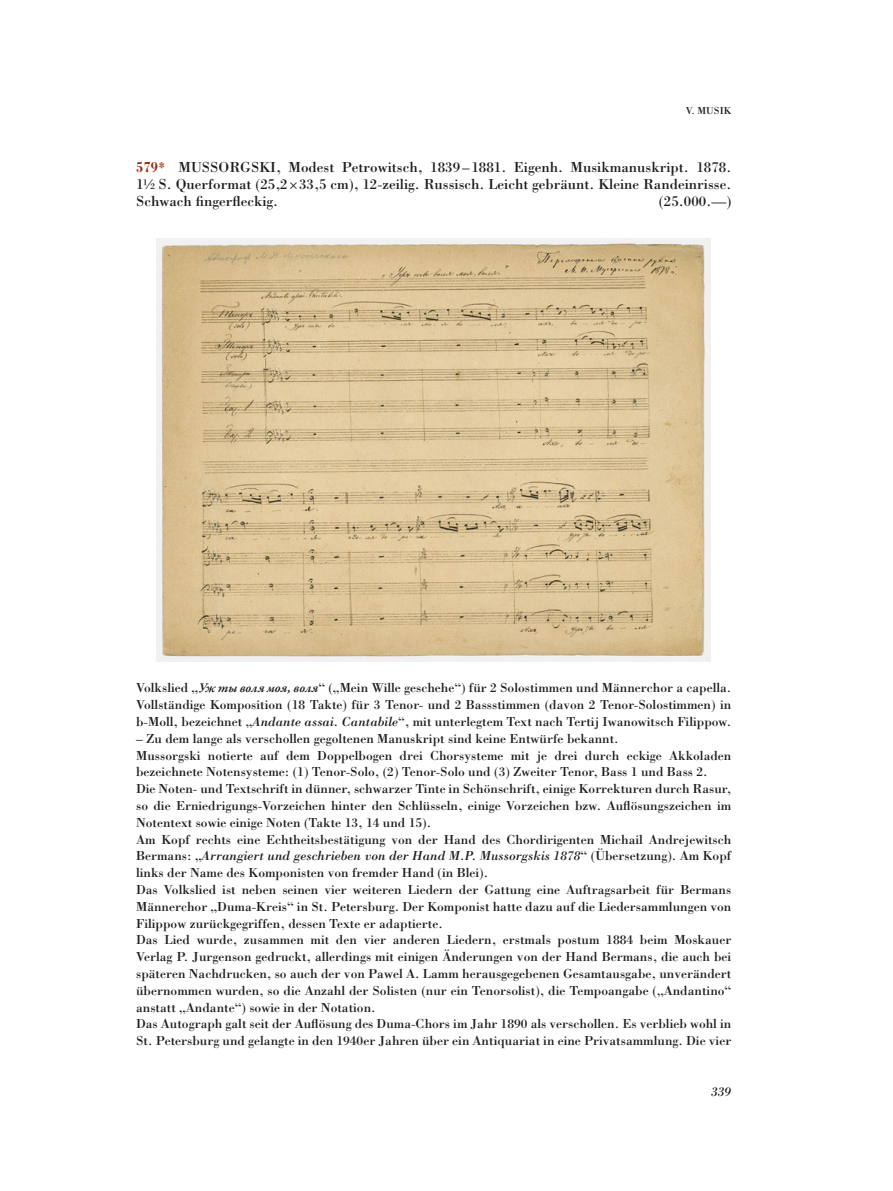
<style>
.page{position:relative;width:893px;height:1191px;background:#fff}
.page>*{position:absolute;margin:0;border:0;box-sizing:border-box;transform-origin:0 0}
.t1{font:15px/16.8px "Bodoni Std";color:#1d1d1b;text-align:justify}
.t2{font:13.5px/16.8px "Bodoni Std";color:#1d1d1b;text-align:justify}
.t3{font:italic 13.5px "Bodoni Std";color:#1d1d1b}
.t4{font:10.5px "Bodoni Std";color:#1d1d1b}
.s1{font-weight:700;color:#9e2705}
.s2{font-family:"Garamond Premr Pro";font-weight:600;font-style:italic}
.s3{font-style:italic}
</style>
<div class="page">
<img style="left:157px;top:238px;width:554px;height:423px">
<p class="t4" style="left:686px;top:104px;width:47px">V. MUSIK</p>
<p class="t1" style="left:136px;top:159px;width:597px"><span class="s1">579*</span> MUSSORGSKI, Modest Petrowitsch, 1839 –1881. Eigenh. Musikmanuskript. 1878.<br>11/2 S. Querformat (25,2 × 33,5 cm), 12-zeilig. Russisch. Leicht gebräunt. Kleine Randeinrisse.<br>Schwach fingerfleckig.</p>
<p class="t1" style="left:659px;top:192px;width:74px">(25.000.—)</p>
<p class="t2" style="left:136px;top:679px;width:597px">Volkslied „<span class="s2">Уж ты воля моя, воля</span>“ („Mein Wille geschehe“) für 2 Solostimmen und Männerchor a capella.<br>Vollständige Komposition (18 Takte) für 3 Tenor- und 2 Bassstimmen (davon 2 Tenor-Solostimmen) in b-Moll, bezeichnet „<span class="s3">Andante assai. Cantabile</span>“, mit unterlegtem Text nach Tertij Iwanowitsch Filippow.</p>
<p class="t2" style="left:136px;top:729px;width:597px;text-align:left">– Zu dem lange als verschollen gegoltenen Manuskript sind keine Entwürfe bekannt.<br>Mussorgski notierte auf dem Doppelbogen drei Chorsysteme mit je drei durch eckige Akkoladen bezeichnete Notensysteme: (1) Tenor-Solo, (2) Tenor-Solo und (3) Zweiter Tenor, Bass 1 und Bass 2.<br>Die Noten- und Textschrift in dünner, schwarzer Tinte in Schönschrift, einige Korrekturen durch Rasur, so die Erniedrigungs-Vorzeichen hinter den Schlüsseln, einige Vorzeichen bzw. Auflösungszeichen im Notentext sowie einige Noten (Takte 13, 14 und 15).<br>Am Kopf rechts eine Echtheitsbestätigung von der Hand des Chordirigenten Michail Andrejewitsch Bermans: „<span class="s3">Arrangiert und geschrieben von der Hand M.P. Mussorgskis 1878</span>“ (Übersetzung). Am Kopf links der Name des Komponisten von fremder Hand (in Blei).<br>Das Volkslied ist neben seinen vier weiteren Liedern der Gattung eine Auftragsarbeit für Bermans Männerchor „Duma-Kreis“ in St. Petersburg. Der Komponist hatte dazu auf die Liedersammlungen von Filippow zurückgegriffen, dessen Texte er adaptierte.<br>Das Lied wurde, zusammen mit den vier anderen Liedern, erstmals postum 1884 beim Moskauer Verlag P. Jurgenson gedruckt, allerdings mit einigen Änderungen von der Hand Bermans, die auch bei späteren Nachdrucken, so auch der von Pawel A. Lamm herausgegebenen Gesamtausgabe, unverändert übernommen wurden, so die Anzahl der Solisten (nur ein Tenorsolist), die Tempoangabe („Andantino“ anstatt „Andante“) sowie in der Notation.<br>Das Autograph galt seit der Auflösung des Duma-Chors im Jahr 1890 als verschollen. Es verblieb wohl in St. Petersburg und gelangte in den 1940er Jahren über ein Antiquariat in eine Privatsammlung. Die vier</p>
<p class="t3" style="left:711px;top:1083px;width:22px">339</p>
</div>
